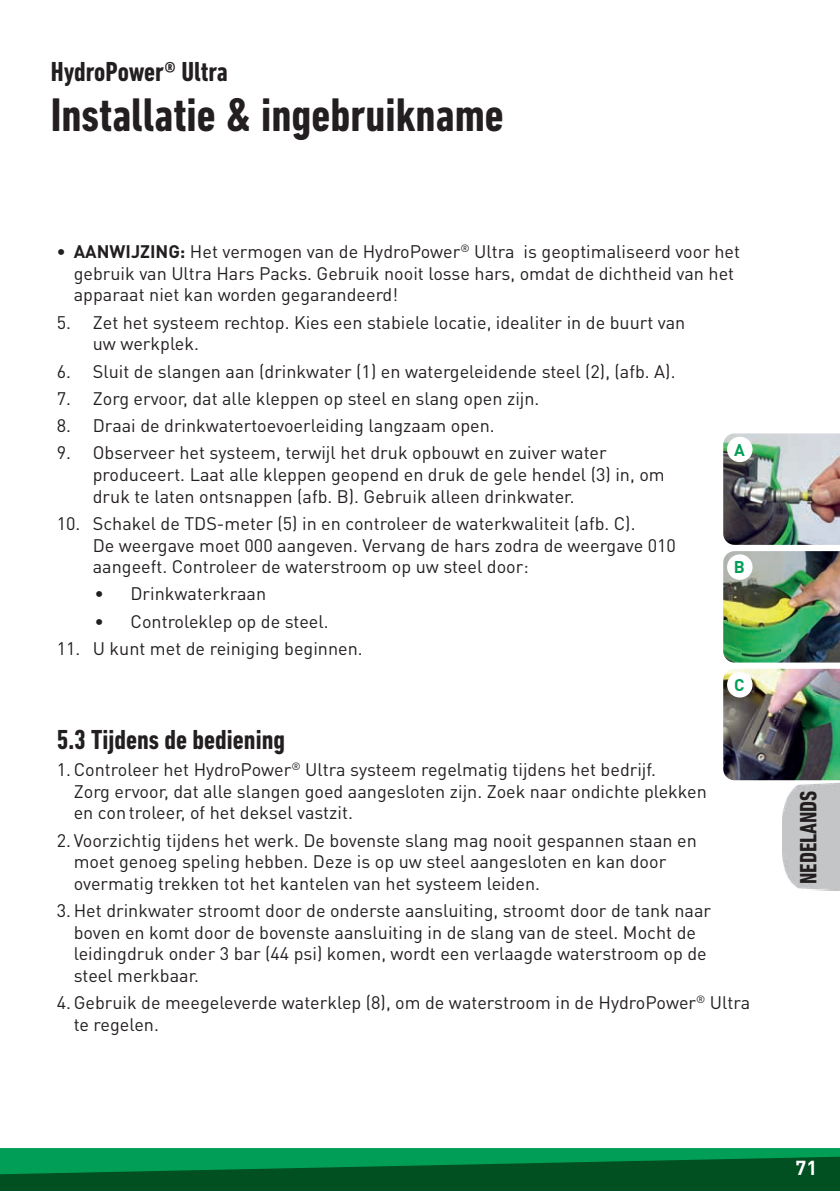
<style>
.page{position:relative;width:840px;height:1191px;background:#fff}
.page>*{position:absolute;margin:0;border:0;box-sizing:border-box;transform-origin:0 0}
.t1{font:700 condensed 48px "DIN Next LT Pro";color:#231f20}
.t2{font:700 condensed 28px "DIN Next LT Pro";color:#231f20}
.t3{font:700 condensed 24px "DIN Next LT Pro";color:#231f20}
.t4{font:700 20px "DIN Pro";color:#fff}
.t5{font:18px/21.6px "DIN Pro";color:#231f20}
.t6{font:700 16.8px "DIN Pro";color:#009e57}
.s1{font-weight:700}
</style>
<div class="page">
<svg style="left:0;top:1148px;width:839px;height:43px;background:#006f37"></svg>
<img style="left:723px;top:433px;width:116px;height:112px">
<img style="left:723px;top:551px;width:116px;height:111px">
<img style="left:723px;top:669px;width:116px;height:111px">
<div style="left:726px;top:437px;width:26px;height:25px;background:#fff;border-radius:50%"></div>
<div style="left:726px;top:554px;width:26px;height:26px;background:#fff;border-radius:50%"></div>
<div style="left:726px;top:672px;width:26px;height:25px;background:#fff;border-radius:50%"></div>
<img style="left:782px;top:783px;width:57px;height:107px">
<h2 class="t2" style="left:51px;top:55px;width:178px">HydroPower® Ultra</h2>
<h1 class="t1" style="left:51px;top:87px;width:454px">Installatie &amp; ingebruikname</h1>
<p class="t5" style="left:74px;top:240px;width:667px;text-indent:-17px"><span class="s1">• AANWIJZING:</span> Het vermogen van de HydroPower<sup>®</sup> Ultra is geoptimaliseerd voor het gebruik van Ultra Hars Packs. Gebruik nooit losse hars, omdat de dichtheid van het apparaat niet kan worden gegarandeerd!</p>
<p class="t5" style="left:93px;top:311px;width:593px;text-indent:-36px">5. Zet het systeem rechtop. Kies een stabiele locatie, idealiter in de buurt van uw werkplek.</p>
<p class="t5" style="left:57px;top:359px;width:620px">6. Sluit de slangen aan (drinkwater (1) en watergeleidende steel (2), (afb. A).</p>
<p class="t5" style="left:57px;top:387px;width:484px">7. Zorg ervoor, dat alle kleppen op steel en slang open zijn.</p>
<p class="t5" style="left:57px;top:414px;width:439px">8. Draai de drinkwatertoevoerleiding langzaam open.</p>
<p class="t5" style="left:93px;top:441px;width:573px;text-indent:-36px">9. Observeer het systeem, terwijl het druk opbouwt en zuiver water produceert. Laat alle kleppen geopend en druk de gele hendel (3) in, om druk te laten ontsnappen (afb. B). Gebruik alleen drinkwater.</p>
<p class="t5" style="left:93px;top:512px;width:584px;text-indent:-36px">10. Schakel de TDS-meter (5) in en controleer de waterkwaliteit (afb. C).<br>De weergave moet 000 aangeven. Vervang de hars zodra de weergave 010 aangeeft. Controleer de waterstroom op uw steel door:</p>
<p class="t5" style="left:94px;top:582px;width:173px">• Drinkwaterkraan</p>
<p class="t5" style="left:94px;top:609px;width:235px">• Controleklep op de steel.</p>
<p class="t5" style="left:57px;top:637px;width:307px">11. U kunt met de reiniging beginnen.</p>
<p class="t6" style="left:733px;top:438px;width:12px">A</p>
<p class="t6" style="left:733px;top:556px;width:13px">B</p>
<p class="t6" style="left:733px;top:673px;width:12px">C</p>
<h2 class="t2" style="left:57px;top:723px;width:230px">5.3 Tijdens de bediening</h2>
<p class="t5" style="left:74px;top:758px;width:634px;text-indent:-17px">1.Controleer het HydroPower<sup>®</sup> Ultra systeem regelmatig tijdens het bedrijf.<br>Zorg ervoor, dat alle slangen goed aangesloten zijn. Zoek naar ondichte plekken en con troleer, of het deksel vastzit.</p>
<p class="t5" style="left:74px;top:828px;width:624px;text-indent:-17px">2. Voorzichtig tijdens het werk. De bovenste slang mag nooit gespannen staan en moet genoeg speling hebben. Deze is op uw steel aangesloten en kan door overmatig trekken tot het kantelen van het systeem leiden.</p>
<p class="t5" style="left:74px;top:899px;width:638px;text-indent:-17px">3.Het drinkwater stroomt door de onderste aansluiting, stroomt door de tank naar boven en komt door de bovenste aansluiting in de slang van de steel. Mocht de leidingdruk onder 3 bar (44 psi) komen, wordt een verlaagde waterstroom op de steel merkbaar.</p>
<p class="t5" style="left:74px;top:991px;width:677px;text-indent:-17px">4.Gebruik de meegeleverde waterklep (8), om de waterstroom in de HydroPower<sup>®</sup> Ultra te regelen.</p>
<h3 class="t3" style="left:794px;top:884px;width:95px;rotate:-90deg">NEDELANDS</h3>
<p class="t4" style="left:795px;top:1154px;width:23px">71</p>
</div>
